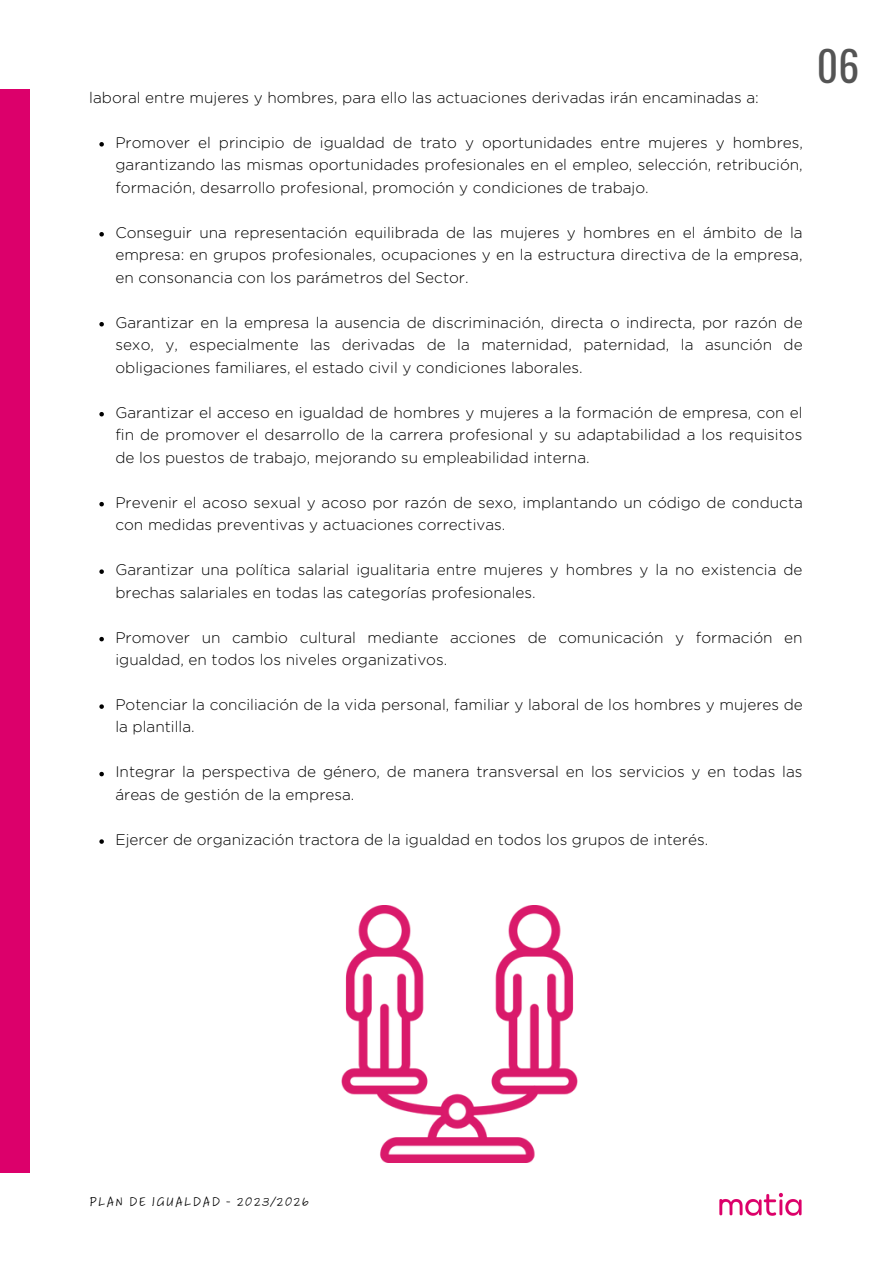
<style>
.page{position:relative;width:893px;height:1264px;background:#fff}
.page>*{position:absolute;margin:0;border:0;box-sizing:border-box;transform-origin:0 0}
.t1{font:41.55px "Oswald";color:#545454}
.t2{font:300 15.3px/22.5px "Gotham Rounded";color:#000}
.t3{font:13.8px "Adobe Handwriting Tiffany";letter-spacing:.09em;color:#000}
</style>
<div class="page">
<div style="left:0;top:89px;width:30px;height:1084px;background:#dc006b"></div>
<img style="left:719px;top:1192px;width:83px;height:24px">
<img style="left:341px;top:905px;width:237px;height:257px">
<svg style="left:99px;top:142px;width:5px;height:4px"></svg>
<svg style="left:99px;top:232px;width:5px;height:4px"></svg>
<svg style="left:99px;top:322px;width:5px;height:4px"></svg>
<svg style="left:99px;top:412px;width:5px;height:4px"></svg>
<svg style="left:99px;top:502px;width:5px;height:4px"></svg>
<svg style="left:99px;top:569px;width:5px;height:5px"></svg>
<svg style="left:99px;top:637px;width:5px;height:4px"></svg>
<svg style="left:99px;top:704px;width:5px;height:5px"></svg>
<svg style="left:99px;top:771px;width:5px;height:5px"></svg>
<svg style="left:99px;top:839px;width:5px;height:4px"></svg>
<p class="t2" style="left:89px;top:87px;width:671px">laboral entre mujeres y hombres, para ello las actuaciones derivadas irán encaminadas a:</p>
<p class="t2" style="left:115px;top:132px;width:689px;text-align:justify">Promover el principio de igualdad de trato y oportunidades entre mujeres y hombres, garantizando las mismas oportunidades profesionales en el empleo, selección, retribución, formación, desarrollo profesional, promoción y condiciones de trabajo.</p>
<p class="t2" style="left:115px;top:222px;width:688px;text-align:justify">Conseguir una representación equilibrada de las mujeres y hombres en el ámbito de la empresa: en grupos profesionales, ocupaciones y en la estructura directiva de la empresa, en consonancia con los parámetros del Sector.</p>
<p class="t2" style="left:115px;top:312px;width:688px;text-align:justify">Garantizar en la empresa la ausencia de discriminación, directa o indirecta, por razón de sexo, y, especialmente las derivadas de la maternidad, paternidad, la asunción de obligaciones familiares, el estado civil y condiciones laborales.</p>
<p class="t2" style="left:115px;top:402px;width:688px;text-align:justify">Garantizar el acceso en igualdad de hombres y mujeres a la formación de empresa, con el fin de promover el desarrollo de la carrera profesional y su adaptabilidad a los requisitos de los puestos de trabajo, mejorando su empleabilidad interna.</p>
<p class="t2" style="left:115px;top:491px;width:689px">Prevenir el acoso sexual y acoso por razón de sexo, implantando un código de conducta con medidas preventivas y actuaciones correctivas.</p>
<p class="t2" style="left:115px;top:559px;width:688px">Garantizar una política salarial igualitaria entre mujeres y hombres y la no existencia de brechas salariales en todas las categorías profesionales.</p>
<p class="t2" style="left:115px;top:626px;width:688px">Promover un cambio cultural mediante acciones de comunicación y formación en igualdad, en todos los niveles organizativos.</p>
<p class="t2" style="left:115px;top:694px;width:689px">Potenciar la conciliación de la vida personal, familiar y laboral de los hombres y mujeres de la plantilla.</p>
<p class="t2" style="left:115px;top:761px;width:688px">Integrar la perspectiva de género, de manera transversal en los servicios y en todas las áreas de gestión de la empresa.</p>
<p class="t2" style="left:115px;top:829px;width:594px">Ejercer de organización tractora de la igualdad en todos los grupos de interés.</p>
<p class="t1" style="left:816px;top:33px;width:44px">06</p>
<p class="t3" style="left:89px;top:1193px;width:221px">PLAN DE IGUALDAD - 2023/2026</p>
</div>
